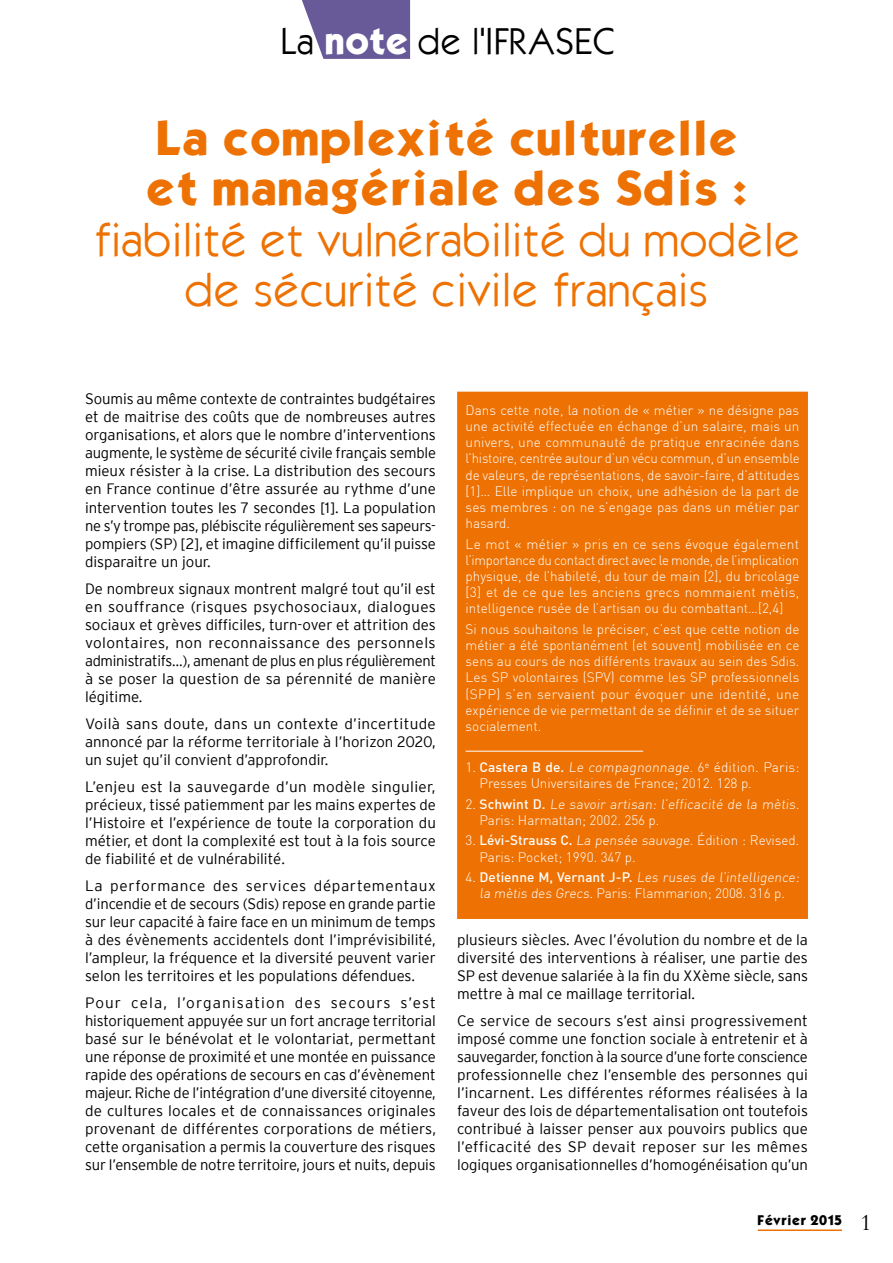
<style>
.page{position:relative;width:893px;height:1263px;background:#fff}
.page>*{position:absolute;margin:0;border:0;box-sizing:border-box;transform-origin:0 0}
.t1{font:42px/50.4px "Kabel";color:#ee7203;text-align:center}
.t2{font:700 42px/50.4px "Kabel";color:#ee7203}
.t3{font:33px "Kabel";color:#000}
.t4{font:24px "Garamond";color:#000}
.t5{font:300 15px/18px "Interstate";color:#000;text-align:justify}
.t6{font:300 13.5px/16.2px "DIN";color:#fff;text-align:justify}
.t7{font:700 12px "Kabel";color:#000}
.s1{font-weight:700;color:#fff}
.s2{font-weight:500}
</style>
<div class="page">
<hr style="left:758px;top:1229px;width:84px;height:2px;background:#ee7203">
<svg style="left:302px;top:0;width:108px;height:59px;background:#7769a3"></svg>
<div style="left:457px;top:392px;width:351px;height:527px;background:#ee7203;border:2px solid #ee7203"></div>
<hr style="left:466px;top:751px;width:177px;height:1px;background:#fff">
<h2 class="t3" style="left:280px;top:20px;width:336px">La <span class="s1">note</span> de l'IFRASEC</h2>
<h1 class="t2" style="left:146px;top:112px;width:603px">La complexité culturelle et managériale des Sdis :</h1>
<h1 class="t1" style="left:93px;top:214px;width:709px">fiabilité et vulnérabilité du modèle de sécurité civile français</h1>
<p class="t5" style="left:85px;top:390px;width:352px">Soumis au même contexte de contraintes budgétaires et de maitrise des coûts que de nombreuses autres organisations, et alors que le nombre d’interventions augmente, le système de sécurité civile français semble mieux résister à la crise. La distribution des secours en France continue d’être assurée au rythme d’une intervention toutes les 7 secondes [1]. La population ne s’y trompe pas, plébiscite régulièrement ses sapeurs&shy;pompiers (SP) [2], et imagine difficilement qu’il puisse disparaitre un jour.</p>
<p class="t5" style="left:85px;top:579px;width:352px">De nombreux signaux montrent malgré tout qu’il est en souffrance (risques psychosociaux, dialogues sociaux et grèves difficiles, turn-over et attrition des volontaires, non reconnaissance des personnels administratifs…), amenant de plus en plus régulièrement à se poser la question de sa pérennité de manière légitime.</p>
<p class="t5" style="left:85px;top:714px;width:352px">Voilà sans doute, dans un contexte d’incertitude annoncé par la réforme territoriale à l’horizon 2020, un sujet qu’il convient d’approfondir.</p>
<p class="t5" style="left:85px;top:777px;width:352px">L’enjeu est la sauvegarde d’un modèle singulier, précieux, tissé patiemment par les mains expertes de l’Histoire et l’expérience de toute la corporation du métier, et dont la complexité est tout à la fois source de fiabilité et de vulnérabilité.</p>
<p class="t5" style="left:85px;top:876px;width:352px">La performance des services départementaux d’incendie et de secours (Sdis) repose en grande partie sur leur capacité à faire face en un minimum de temps à des évènements accidentels dont l’imprévisibilité, l’ampleur, la fréquence et la diversité peuvent varier selon les territoires et les populations défendues.</p>
<p class="t5" style="left:85px;top:993px;width:352px">Pour cela, l’organisation des secours s’est historiquement appuyée sur un fort ancrage territorial basé sur le bénévolat et le volontariat, permettant une réponse de proximité et une montée en puissance rapide des opérations de secours en cas d’évènement majeur. Riche de l’intégration d’une diversité citoyenne, de cultures locales et de connaissances originales provenant de différentes corporations de métiers, cette organisation a permis la couverture des risques sur l’ensemble de notre territoire, jours et nuits, depuis</p>
<p class="t6" style="left:466px;top:402px;width:336px">Dans cette note, la notion de « métier » ne désigne pas une activité effectuée en échange d’un salaire, mais un univers, une communauté de pratique enracinée dans l’histoire, centrée autour d’un vécu commun, d’un ensemble de valeurs, de représentations, de savoir-faire, d’attitudes [1]… Elle implique un choix, une adhésion de la part de ses membres : on ne s’engage pas dans un métier par hasard.</p>
<p class="t6" style="left:466px;top:535px;width:335px">Le mot « métier » pris en ce sens évoque également l’importance du contact direct avec le monde, de l’implication physique, de l’habileté, du tour de main [2], du bricolage [3] et de ce que les anciens grecs nommaient mètis, intelligence rusée de l’artisan ou du combattant…[2,4]</p>
<p class="t6" style="left:466px;top:621px;width:335px">Si nous souhaitons le préciser, c’est que cette notion de métier a été spontanément (et souvent] mobilisée en ce sens au cours de nos différents travaux au sein des Sdis.<br>Les SP volontaires (SPV) comme les SP professionnels (SPP) s’en servaient pour évoquer une identité, une expérience de vie permettant de se définir et de se situer socialement.</p>
<p class="t6" style="left:480px;top:759px;width:321px;text-indent:-14px">1. <span class="s2">Castera B de.</span> Le compagnonnage. 6<sup>e</sup> édition. Paris:<br>Presses Universitaires de France; 2012. 128 p.</p>
<p class="t6" style="left:480px;top:795px;width:323px;text-indent:-14px">2. <span class="s2">Schwint D.</span> Le savoir artisan: l’efficacité de la mètis.<br>Paris: Harmattan; 2002. 256 p.</p>
<p class="t6" style="left:480px;top:832px;width:321px;text-indent:-14px">3. <span class="s2">Lévi-Strauss C.</span> La pensée sauvage. Édition : Revised.<br>Paris: Pocket; 1990. 347 p.</p>
<p class="t6" style="left:466px;top:869px;width:337px;text-align:center">4. <span class="s2">Detienne M, Vernant J-P.</span> Les ruses de l’intelligence: la mètis des Grecs. Paris: Flammarion; 2008. 316 p.</p>
<p class="t5" style="left:457px;top:930px;width:352px">plusieurs siècles. Avec l’évolution du nombre et de la diversité des interventions à réaliser, une partie des SP est devenue salariée à la fin du XXème siècle, sans mettre à mal ce maillage territorial.</p>
<p class="t5" style="left:457px;top:1011px;width:352px">Ce service de secours s’est ainsi progressivement imposé comme une fonction sociale à entretenir et à sauvegarder, fonction à la source d’une forte conscience professionnelle chez l’ensemble des personnes qui l’incarnent. Les différentes réformes réalisées à la faveur des lois de départementalisation ont toutefois contribué à laisser penser aux pouvoirs publics que l’efficacité des SP devait reposer sur les mêmes logiques organisationnelles d’homogénéisation qu’un</p>
<p class="t7" style="left:757px;top:1211px;width:86px">Février 2015</p>
<h3 class="t4" style="left:860px;top:1208px;width:13px">1</h3>
</div>
